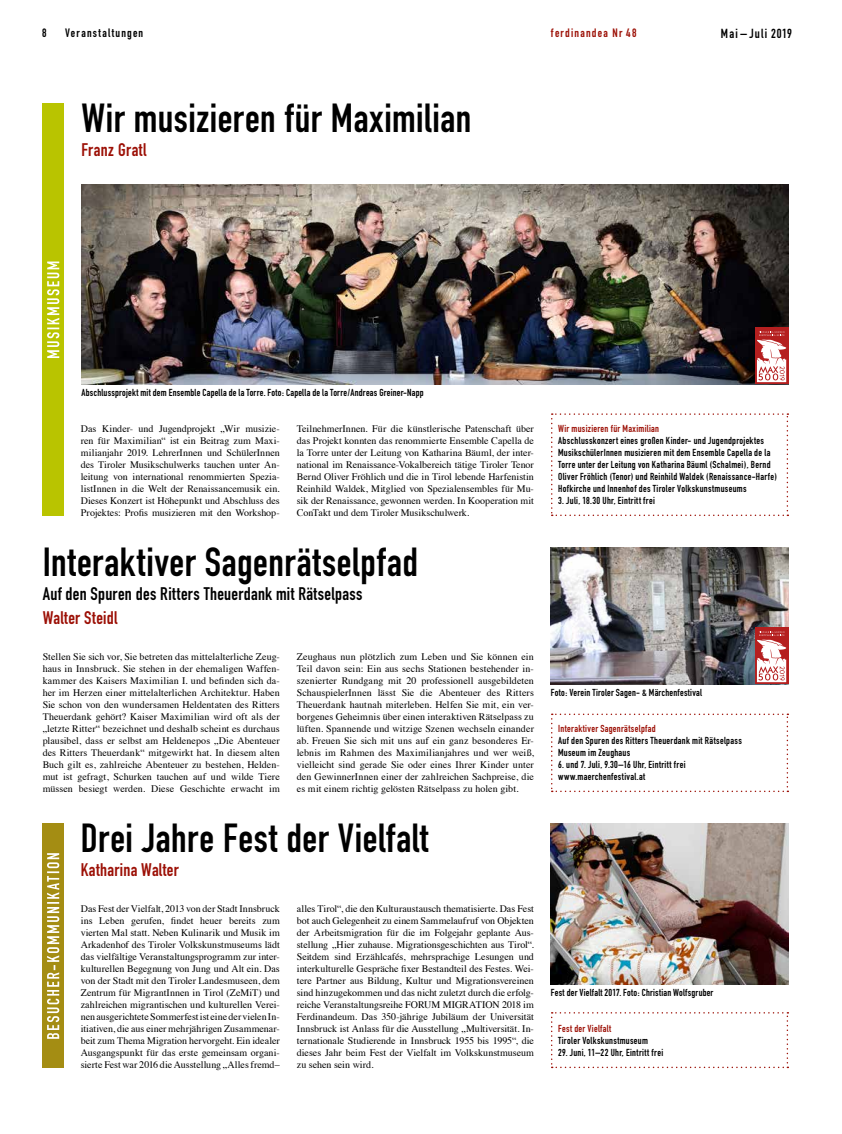
<style>
.page{position:relative;width:842px;height:1134px;background:#fff}
.page>*{position:absolute;margin:0;border:0;box-sizing:border-box;transform-origin:0 0}
.t1{font:40px "DIN Engschrift";letter-spacing:.015em;color:#000}
.t2{font:18px "DIN Engschrift";letter-spacing:.02em;color:#000}
.t3{font:18px "DIN Engschrift";letter-spacing:.02em;color:#9c1006}
.t4{font:13px "DIN Engschrift";letter-spacing:.085em;color:#000}
.t5{font:12px "DIN Engschrift";letter-spacing:.1em;color:#000}
.t6{font:12px "DIN Engschrift";letter-spacing:.1em;color:#9c1006}
.t7{font:10px/12px "Times";color:#000;text-align:justify}
.t8{font:10px/12px "DIN Engschrift";letter-spacing:.025em;color:#000}
.t9{font:10px "DIN Engschrift";letter-spacing:.03em;color:#9c1006}
</style>
<div class="page">
<div style="left:43px;top:104px;width:21px;height:412px;background:#b9c400"></div>
<div style="left:43px;top:824px;width:21px;height:244px;background:#a48d13"></div>
<svg style="left:47px;top:262px;width:12px;height:96px"></svg>
<svg style="left:551px;top:413px;width:237px;height:103px"></svg>
<svg style="left:551px;top:713px;width:237px;height:79px"></svg>
<img style="left:81px;top:185px;width:707px;height:199px">
<svg style="left:755px;top:327px;width:33px;height:57px"></svg>
<svg style="left:757px;top:331px;width:29px;height:51px"></svg>
<svg style="left:551px;top:1012px;width:237px;height:56px"></svg>
<img style="left:551px;top:824px;width:237px;height:160px">
<img style="left:551px;top:547px;width:237px;height:137px">
<svg style="left:755px;top:627px;width:33px;height:57px"></svg>
<svg style="left:757px;top:631px;width:29px;height:51px"></svg>
<svg style="left:47px;top:853px;width:12px;height:186px"></svg>
<p class="t5" style="left:42px;top:26px;width:6px">8</p>
<p class="t5" style="left:65px;top:26px;width:80px">Veranstaltungen</p>
<p class="t6" style="left:551px;top:26px;width:87px">ferdinandea Nr 48</p>
<h3 class="t4" style="left:721px;top:26px;width:73px">Mai – Juli 2019</h3>
<h1 class="t1" style="left:81px;top:95px;width:391px">Wir musizieren für Maximilian</h1>
<h2 class="t3" style="left:81px;top:139px;width:67px">Franz Gratl</h2>
<p class="t8" style="left:81px;top:387px;width:344px">Abschlussprojekt mit dem Ensemble Capella de la Torre. Foto: Capella de la Torre/Andreas Greiner-Napp</p>
<p class="t7" style="left:81px;top:422px;width:200px">Das Kinder- und Jugendprojekt „Wir musizie&shy;ren für Maximilian“ ist ein Beitrag zum Maxi&shy;milianjahr 2019. LehrerInnen und SchülerInnen des Tiroler Musikschulwerks tauchen unter An&shy;leitung von international renommierten Spezia&shy;listInnen in die Welt der Renaissancemusik ein.<br>Dieses Konzert ist Höhepunkt und Abschluss des Projektes: Profis musizieren mit den Workshop-</p>
<p class="t7" style="left:297px;top:422px;width:239px">TeilnehmerInnen. Für die künstlerische Patenschaft über das Projekt konnten das renommierte Ensemble Capella de la Torre unter der Leitung von Katharina Bäuml, der inter&shy;national im Renaissance-Vokalbereich tätige Tiroler Tenor Bernd Oliver Fröhlich und die in Tirol lebende Harfenistin Reinhild Waldek, Mitglied von Spezialensembles für Mu&shy;sik der Renaissance, gewonnen werden. In Kooperation mit ConTakt und dem Tiroler Musikschulwerk.</p>
<h1 class="t1" style="left:43px;top:539px;width:377px">Interaktiver Sagenrätselpfad</h1>
<h2 class="t2" style="left:43px;top:583px;width:321px">Auf den Spuren des Ritters Theuerdank mit Rätselpass</h2>
<h2 class="t3" style="left:43px;top:607px;width:76px">Walter Steidl</h2>
<p class="t7" style="left:43px;top:650px;width:239px">Stellen Sie sich vor, Sie betreten das mittelalterliche Zeug&shy;haus in Innsbruck. Sie stehen in der ehemaligen Waffen&shy;kammer des Kaisers Maximilian I. und befinden sich da&shy;her im Herzen einer mittelalterlichen Architektur. Haben Sie schon von den wundersamen Heldentaten des Ritters Theuerdank gehört? Kaiser Maximilian wird oft als der „letzte Ritter“ bezeichnet und deshalb scheint es durchaus plausibel, dass er selbst am Heldenepos „Die Abenteuer des Ritters Theuerdank“ mitgewirkt hat. In diesem alten Buch gilt es, zahlreiche Abenteuer zu bestehen, Helden&shy;mut ist gefragt, Schurken tauchen auf und wilde Tiere müssen besiegt werden. Diese Geschichte erwacht im</p>
<p class="t7" style="left:297px;top:650px;width:239px">Zeughaus nun plötzlich zum Leben und Sie können ein Teil davon sein: Ein aus sechs Stationen bestehender in&shy;szenierter Rundgang mit 20 professionell ausgebildeten SchauspielerInnen lässt Sie die Abenteuer des Ritters Theuerdank hautnah miterleben. Helfen Sie mit, ein ver&shy;borgenes Geheimnis über einen interaktiven Rätselpass zu lüften. Spannende und witzige Szenen wechseln einander ab. Freuen Sie sich mit uns auf ein ganz besonderes Er&shy;lebnis im Rahmen des Maximilianjahres und wer weiß, vielleicht sind gerade Sie oder eines Ihrer Kinder unter den GewinnerInnen einer der zahlreichen Sachpreise, die es mit einem richtig gelösten Rätselpass zu holen gibt.</p>
<h1 class="t1" style="left:81px;top:815px;width:349px">Drei Jahre Fest der Vielfalt</h1>
<h2 class="t3" style="left:81px;top:859px;width:100px">Katharina Walter</h2>
<p class="t7" style="left:81px;top:902px;width:201px">Das Fest der Vielfalt, 2013 von der Stadt Innsbruck ins Leben gerufen, findet heuer bereits zum vierten Mal statt. Neben Kulinarik und Musik im Arkadenhof des Tiroler Volkskunstmuseums lädt das vielfältige Veranstaltungsprogramm zur inter&shy;kulturellen Begegnung von Jung und Alt ein. Das von der Stadt mit den Tiroler Landesmuseen, dem Zentrum für MigrantInnen in Tirol (ZeMiT) und zahlreichen migrantischen und kulturellen Verei&shy;nen ausgerichtete Sommerfest ist eine der vielen In&shy;itiativen, die aus einer mehrjährigen Zusammenar&shy;beit zum Thema Migration hervorgeht. Ein idealer Ausgangspunkt für das erste gemeinsam organi&shy;sierte Fest war 2016 die Ausstellung „Alles fremd–</p>
<p class="t7" style="left:297px;top:902px;width:239px">alles Tirol“, die den Kulturaustausch thematisierte. Das Fest bot auch Gelegenheit zu einem Sammelaufruf von Objekten der Arbeitsmigration für die im Folgejahr geplante Aus&shy;stellung „Hier zuhause. Migrationsgeschichten aus Tirol“.<br>Seitdem sind Erzählcafés, mehrsprachige Lesungen und interkulturelle Gespräche fixer Bestandteil des Festes. Wei&shy;tere Partner aus Bildung, Kultur und Migrationsvereinen sind hinzugekommen und das nicht zuletzt durch die erfolg&shy;reiche Veranstaltungsreihe FORUM MIGRATION 2018 im Ferdinandeum. Das 350-jährige Jubiläum der Universität Innsbruck ist Anlass für die Ausstellung „Multiversität. In&shy;ternationale Studierende in Innsbruck 1955 bis 1995“, die dieses Jahr beim Fest der Vielfalt im Volkskunstmuseum zu sehen sein wird.</p>
<p class="t9" style="left:558px;top:423px;width:102px">Wir musizieren für Maximilian</p>
<p class="t8" style="left:558px;top:435px;width:220px">Abschlusskonzert eines großen Kinder- und Jugendprojektes MusikschülerInnen musizieren mit dem Ensemble Capella de la Torre unter der Leitung von Katharina Bäuml (Schalmei), Bernd Oliver Fröhlich (Tenor) und Reinhild Waldek (Renaissance-Harfe)<br>Hofkirche und Innenhof des Tiroler Volkskunstmuseums</p>
<p class="t8" style="left:558px;top:495px;width:98px">3. Juli, 18.30 Uhr, Eintritt frei</p>
<p class="t8" style="left:551px;top:687px;width:152px">Foto: Verein Tiroler Sagen- &amp; Märchenfestival</p>
<p class="t9" style="left:558px;top:723px;width:99px">Interaktiver Sagenrätselpfad</p>
<p class="t8" style="left:558px;top:735px;width:185px">Auf den Spuren des Ritters Theuerdank mit Rätselpass<br>Museum im Zeughaus</p>
<p class="t8" style="left:558px;top:759px;width:129px">6. und 7. Juli, 9.30–16 Uhr, Eintritt frei www.maerchenfestival.at</p>
<p class="t8" style="left:551px;top:987px;width:164px">Fest der Vielfalt 2017. Foto: Christian Wolfsgruber</p>
<p class="t9" style="left:558px;top:1023px;width:55px">Fest der Vielfalt</p>
<p class="t8" style="left:558px;top:1035px;width:91px">Tiroler Volkskunstmuseum</p>
<p class="t8" style="left:558px;top:1047px;width:107px">29. Juni, 11–22 Uhr, Eintritt frei</p>
</div>
